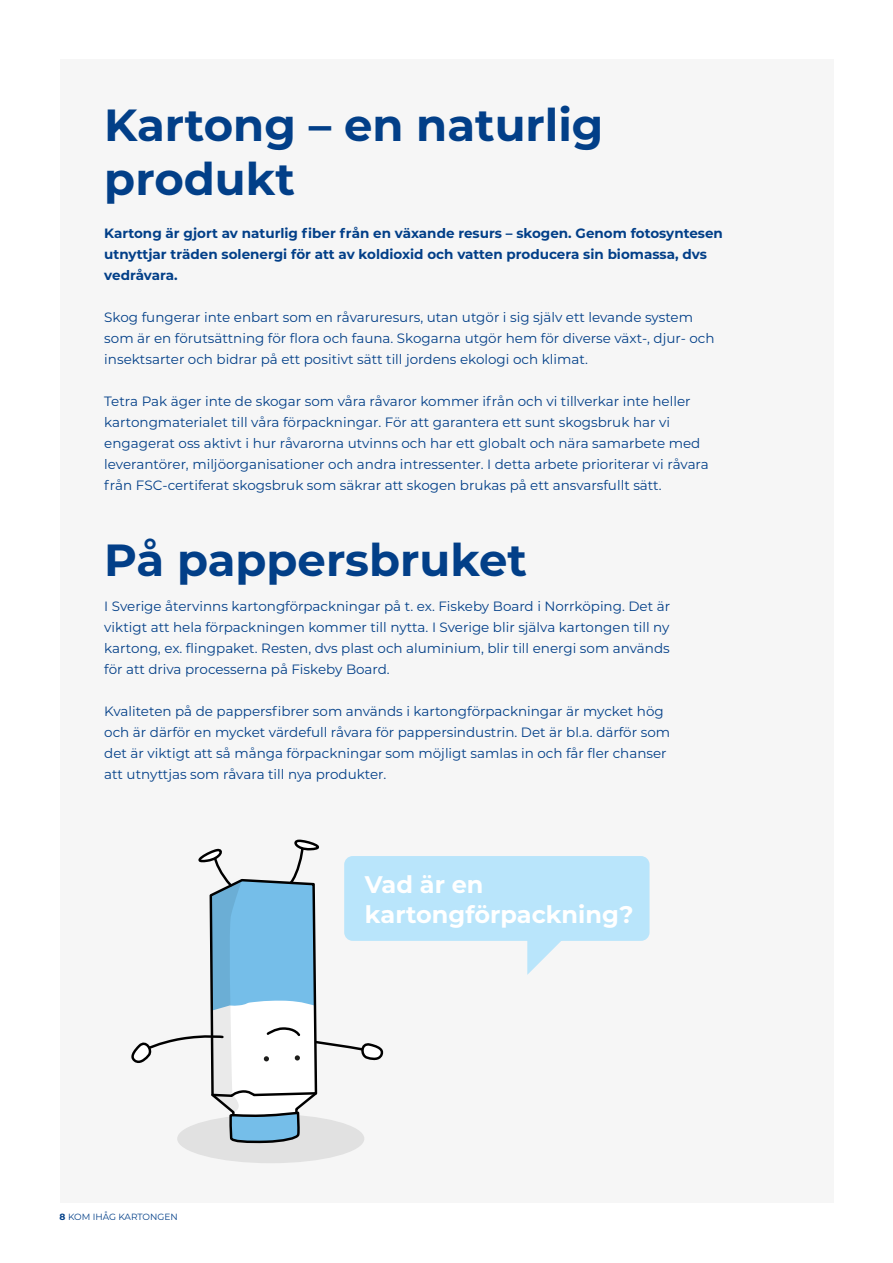
<style>
.page{position:relative;width:893px;height:1263px;background:#fff}
.page>*{position:absolute;margin:0;border:0;box-sizing:border-box;transform-origin:0 0}
.t1{font:700 45px/54px "Montserrat";color:#023f88}
.t2{font:700 24px/30px "Montserrat";color:#fff}
.t3{font:13.5px/21px "Montserrat";color:#023f88}
.t4{font:700 13.5px/21px "Montserrat";color:#023f88}
.t5{font:9px "Montserrat";color:#023f88}
.s1{font-weight:700}
</style>
<div class="page">
<div style="left:60px;top:60px;width:773px;height:1143px;background:#f6f6f6"></div>
<div style="left:344px;top:856px;width:305px;height:85px;background:#b9e5fb;border-radius:9px"></div>
<svg style="left:527px;top:941px;width:34px;height:34px"></svg>
<div style="left:177px;top:1114px;width:187px;height:49px;background:#e1e1e1;border-radius:50%"></div>
<svg style="left:131px;top:839px;width:253px;height:306px"></svg>
<p class="t1" style="left:104px;top:95px;width:501px">Kartong – en naturlig produkt</p>
<p class="t4" style="left:104px;top:222px;width:620px">Kartong är gjort av naturlig fiber från en växande resurs – skogen. Genom fotosyntesen utnyttjar träden solenergi för att av koldioxid och vatten producera sin biomassa, dvs vedråvara.</p>
<p class="t3" style="left:104px;top:306px;width:612px">Skog fungerar inte enbart som en råvaruresurs, utan utgör i sig själv ett levande system som är en förutsättning för flora och fauna. Skogarna utgör hem för diverse växt-, djur- och insektsarter och bidrar på ett positivt sätt till jordens ekologi och klimat.</p>
<p class="t3" style="left:104px;top:390px;width:606px">Tetra Pak äger inte de skogar som våra råvaror kommer ifrån och vi tillverkar inte heller kartongmaterialet till våra förpackningar. För att garantera ett sunt skogsbruk har vi engagerat oss aktivt i hur råvarorna utvinns och har ett globalt och nära samarbete med leverantörer, miljöorganisationer och andra intressenter. I detta arbete prioriterar vi råvara från FSC-certiferat skogsbruk som säkrar att skogen brukas på ett ansvarsfullt sätt.</p>
<p class="t1" style="left:104px;top:530px;width:424px">På pappersbruket</p>
<p class="t3" style="left:104px;top:595px;width:567px;text-align:justify">I Sverige återvinns kartongförpackningar på t. ex. Fiskeby Board i Norrköping. Det är viktigt att hela förpackningen kommer till nytta. I Sverige blir själva kartongen till ny kartong, ex. flingpaket. Resten, dvs plast och aluminium, blir till energi som används för att driva processerna på Fiskeby Board.</p>
<p class="t3" style="left:104px;top:700px;width:567px">Kvaliteten på de pappersfibrer som används i kartongförpackningar är mycket hög och är därför en mycket värdefull råvara för pappersindustrin. Det är bl.a. därför som det är viktigt att så många förpackningar som möjligt samlas in och får fler chanser att utnyttjas som råvara till nya produkter.</p>
<p class="t5" style="left:60px;top:1210px;width:120px"><span class="s1">8</span> KOM IHÅG KARTONGEN</p>
<p class="t2" style="left:365px;top:868px;width:270px">Vad är en kartongförpackning?</p>
</div>
